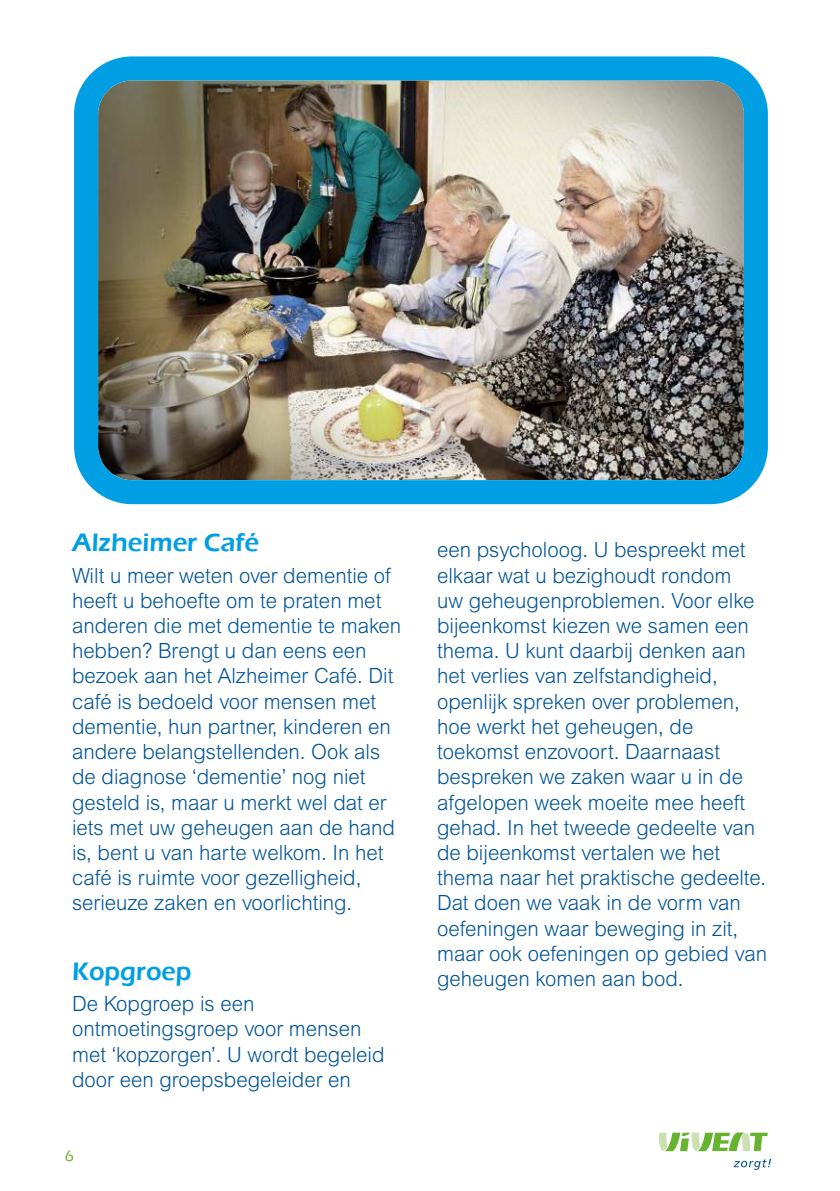
<style>
.page{position:relative;width:840px;height:1191px;background:#fff}
.page>*{position:absolute;margin:0;border:0;box-sizing:border-box;transform-origin:0 0}
.t1{font:600 26px "Eras ITC";color:#009ee3}
.t2{font:300 21px/25.2px "Arial MT Std";color:#005497}
.t3{font:500 16px "Eras IT Cby BT";color:#65b32e}
</style>
<div class="page">
<img style="left:99px;top:81px;width:643px;height:398px">
<div style="left:74px;top:56px;width:693px;height:448px;border:24px solid #009ee3;border-radius:46px"></div>
<svg style="left:658px;top:1132px;width:109px;height:19px"></svg>
<svg style="left:733px;top:1158px;width:37px;height:11px"></svg>
<p class="t1" style="left:72px;top:533px;width:188px">Alzheimer Café</p>
<p class="t2" style="left:72px;top:564px;width:330px">Wilt u meer weten over dementie of heeft u behoefte om te praten met anderen die met dementie te maken hebben? Brengt u dan eens een bezoek aan het Alzheimer Café. Dit café is bedoeld voor mensen met dementie, hun partner, kinderen en andere belangstellenden. Ook als de diagnose ‘dementie’ nog niet gesteld is, maar u merkt wel dat er iets met uw geheugen aan de hand is, bent u van harte welkom. In het café is ruimte voor gezelligheid, serieuze zaken en voorlichting.</p>
<p class="t1" style="left:72px;top:962px;width:121px">Kopgroep</p>
<p class="t2" style="left:72px;top:993px;width:314px">De Kopgroep is een ontmoetingsgroep voor mensen met ‘kopzorgen’. U wordt begeleid door een groepsbegeleider en</p>
<p class="t3" style="left:65px;top:1145px;width:10px">6</p>
<p class="t2" style="left:437px;top:539px;width:331px">een psycholoog. U bespreekt met elkaar wat u bezighoudt rondom<br>uw geheugenproblemen. Voor elke bijeenkomst kiezen we samen een thema. U kunt daarbij denken aan het verlies van zelfstandigheid, openlijk spreken over problemen, hoe werkt het geheugen, de toekomst enzovoort. Daarnaast bespreken we zaken waar u in de afgelopen week moeite mee heeft gehad. In het tweede gedeelte van de bijeenkomst vertalen we het thema naar het praktische gedeelte.<br>Dat doen we vaak in de vorm van oefeningen waar beweging in zit, maar ook oefeningen op gebied van geheugen komen aan bod.</p>
</div>
